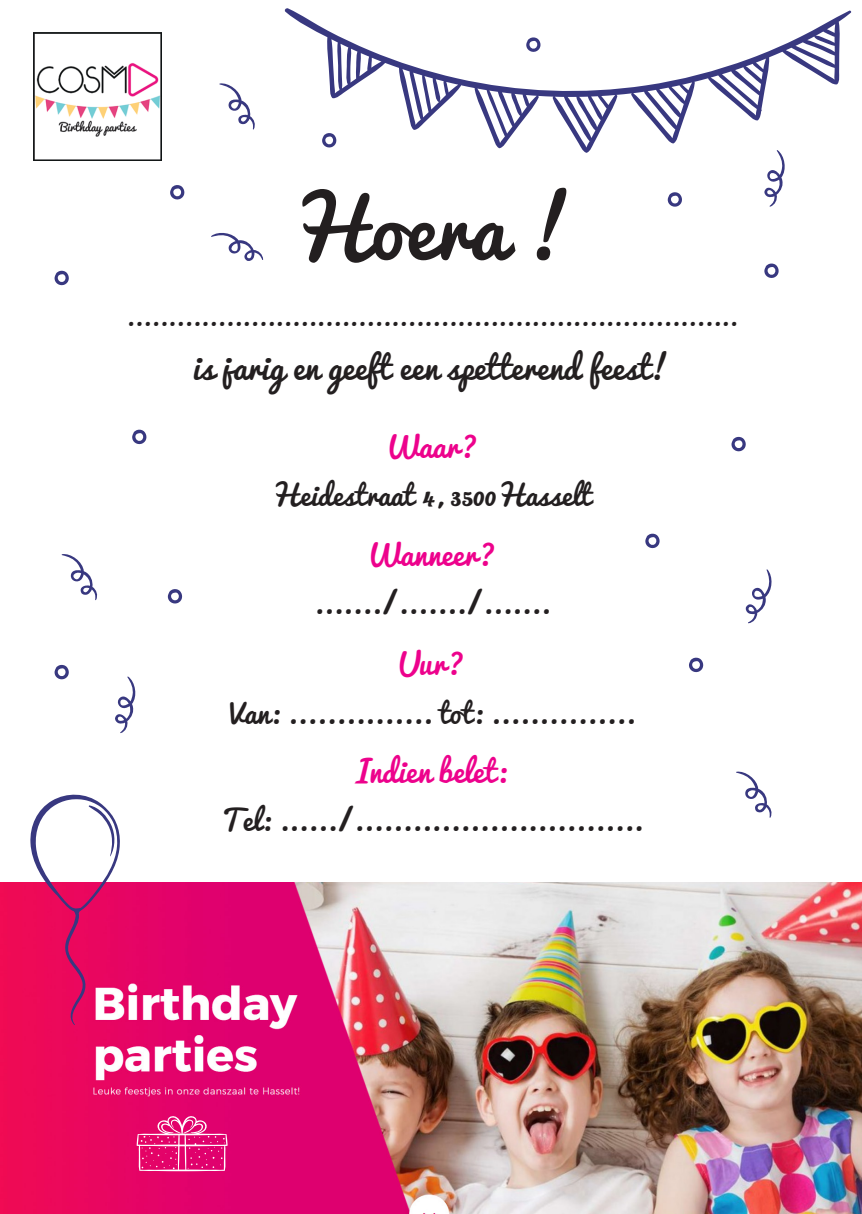
<style>
.page{position:relative;width:862px;height:1214px;background:#fff}
.page>*{position:absolute;margin:0;border:0;box-sizing:border-box;transform-origin:0 0}
.t1{font:80px "Pacifico";color:#231f20}
.t2{font:32px "Pacifico";color:#231f20}
.t3{font:30px "Pacifico";color:#ed028c}
.t4{font:28px "Pacifico";color:#231f20}
.t5{font:24px "Pacifico";color:#231f20}
</style>
<div class="page">
<img style="left:1px;top:882px;width:861px;height:331px">
<svg style="left:284px;top:8px;width:568px;height:145px"></svg>
<svg style="left:219px;top:83px;width:36px;height:47px"></svg>
<svg style="left:764px;top:150px;width:23px;height:57px"></svg>
<svg style="left:61px;top:554px;width:37px;height:46px"></svg>
<svg style="left:211px;top:233px;width:52px;height:28px"></svg>
<svg style="left:115px;top:676px;width:21px;height:57px"></svg>
<svg style="left:736px;top:771px;width:36px;height:46px"></svg>
<svg style="left:745px;top:569px;width:27px;height:54px"></svg>
<svg style="left:667px;top:192px;width:15px;height:15px"></svg>
<svg style="left:764px;top:263px;width:15px;height:15px"></svg>
<svg style="left:526px;top:37px;width:16px;height:16px"></svg>
<svg style="left:322px;top:133px;width:16px;height:16px"></svg>
<svg style="left:170px;top:185px;width:15px;height:15px"></svg>
<svg style="left:54px;top:270px;width:15px;height:16px"></svg>
<svg style="left:132px;top:429px;width:15px;height:16px"></svg>
<svg style="left:54px;top:664px;width:15px;height:16px"></svg>
<svg style="left:168px;top:589px;width:15px;height:15px"></svg>
<svg style="left:689px;top:657px;width:15px;height:16px"></svg>
<svg style="left:731px;top:436px;width:15px;height:16px"></svg>
<svg style="left:645px;top:533px;width:15px;height:16px"></svg>
<svg style="left:137px;top:1114px;width:91px;height:57px;background:#e62c83"></svg>
<svg style="left:30px;top:794px;width:91px;height:231px"></svg>
<img style="left:33px;top:32px;width:128px;height:128px">
<h1 class="t1" style="left:288px;top:186px;width:286px">Hoera !</h1>
<p class="t5" style="left:126px;top:304px;width:612px">..........................................................................</p>
<p class="t2" style="left:192px;top:350px;width:478px">is jarig en geeft een spetterend feest!</p>
<p class="t3" style="left:384px;top:430px;width:95px">Waar?</p>
<p class="t4" style="left:271px;top:480px;width:322px">Heidestraat 4, 3500Hasselt</p>
<p class="t3" style="left:365px;top:537px;width:132px">Wanneer?</p>
<p class="t4" style="left:313px;top:587px;width:238px">......./......./.......</p>
<p class="t3" style="left:399px;top:647px;width:67px">Uur?</p>
<p class="t4" style="left:230px;top:697px;width:406px">Van: ............... tot: ...............</p>
<p class="t3" style="left:356px;top:755px;width:152px">Indien belet:</p>
<p class="t4" style="left:222px;top:805px;width:422px">Tel: ....../..............................</p>
</div>
